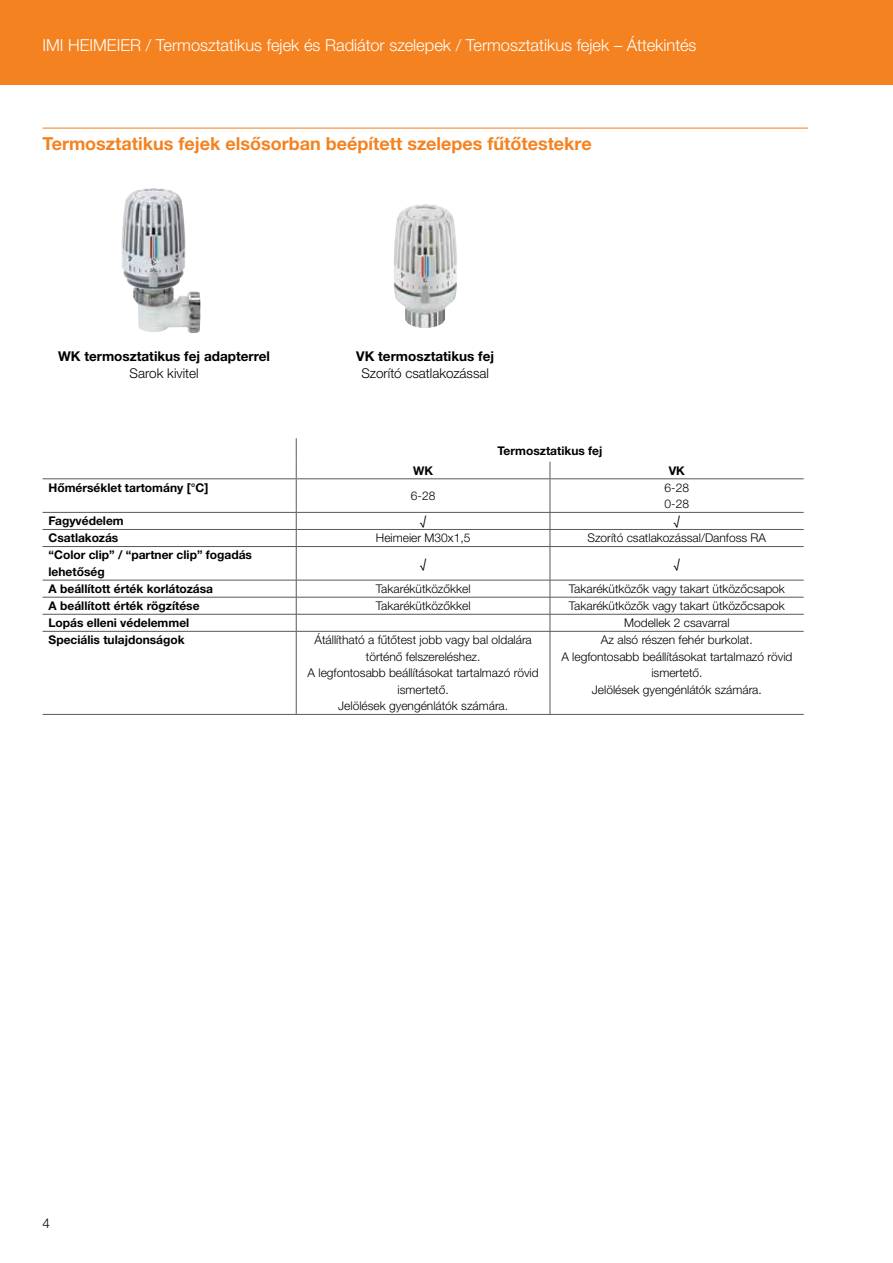
<style>
.page{position:relative;width:893px;height:1263px;background:#fff}
.page>*{position:absolute;margin:0;border:0;box-sizing:border-box;transform-origin:0 0}
.t1{font:700 18px "Helvetica Neue LTW1 G";color:#f58220}
.t2{font:300 16.5px "Helvetica Neue LTW1 G";color:#fff}
.t3{font:700 13.5px "Helvetica Neue LTW1 G";color:#000}
.t4{font:300 13.5px "Helvetica Neue LTW1 G";color:#000}
.t5{font:300 12px/16.5px "Helvetica Neue LTW1 G";color:#000;text-align:center}
.t6{font:700 12px/16.5px "Helvetica Neue LTW1 G";color:#000}
</style>
<div class="page">
<div style="left:0;top:0;width:893px;height:85px;background:#f58220"></div>
<hr style="left:43px;top:128px;width:765px;height:1px;background:#f58220">
<hr style="left:43px;top:512px;width:253px;height:1px;background:#58595b">
<hr style="left:296px;top:512px;width:254px;height:1px;background:#58595b">
<hr style="left:550px;top:512px;width:254px;height:1px;background:#58595b">
<hr style="left:43px;top:529px;width:253px;height:1px;background:#58595b">
<hr style="left:296px;top:529px;width:254px;height:1px;background:#58595b">
<hr style="left:550px;top:529px;width:254px;height:1px;background:#58595b">
<hr style="left:43px;top:546px;width:253px;height:1px;background:#58595b">
<hr style="left:296px;top:546px;width:254px;height:1px;background:#58595b">
<hr style="left:550px;top:546px;width:254px;height:1px;background:#58595b">
<hr style="left:43px;top:580px;width:253px;height:1px;background:#58595b">
<hr style="left:296px;top:580px;width:254px;height:1px;background:#58595b">
<hr style="left:550px;top:580px;width:254px;height:1px;background:#58595b">
<hr style="left:43px;top:597px;width:253px;height:1px;background:#58595b">
<hr style="left:296px;top:597px;width:254px;height:1px;background:#58595b">
<hr style="left:550px;top:597px;width:254px;height:1px;background:#58595b">
<hr style="left:43px;top:614px;width:253px;height:1px;background:#58595b">
<hr style="left:296px;top:614px;width:254px;height:1px;background:#58595b">
<hr style="left:550px;top:614px;width:254px;height:1px;background:#58595b">
<hr style="left:43px;top:631px;width:253px;height:1px;background:#58595b">
<hr style="left:43px;top:714px;width:253px;height:1px;background:#58595b">
<hr style="left:296px;top:631px;width:254px;height:1px;background:#58595b">
<hr style="left:296px;top:714px;width:254px;height:1px;background:#58595b">
<hr style="left:550px;top:631px;width:254px;height:1px;background:#58595b">
<hr style="left:550px;top:714px;width:254px;height:1px;background:#58595b">
<svg style="left:550px;top:462px;width:1px;height:16px"></svg>
<hr style="left:296px;top:479px;width:1px;height:33px;background:#58595b">
<hr style="left:550px;top:479px;width:1px;height:33px;background:#58595b">
<svg style="left:296px;top:513px;width:1px;height:33px"></svg>
<svg style="left:550px;top:513px;width:1px;height:33px"></svg>
<hr style="left:296px;top:547px;width:1px;height:33px;background:#58595b">
<hr style="left:550px;top:547px;width:1px;height:33px;background:#58595b">
<svg style="left:296px;top:580px;width:1px;height:51px"></svg>
<svg style="left:550px;top:580px;width:1px;height:51px"></svg>
<hr style="left:296px;top:631px;width:1px;height:83px;background:#58595b">
<hr style="left:550px;top:631px;width:1px;height:83px;background:#58595b">
<svg style="left:296px;top:438px;width:1px;height:40px"></svg>
<hr style="left:43px;top:478px;width:253px;height:1px;background:#58595b">
<hr style="left:296px;top:478px;width:254px;height:1px;background:#58595b">
<hr style="left:550px;top:478px;width:254px;height:1px;background:#58595b">
<img style="left:121px;top:188px;width:79px;height:145px">
<img style="left:394px;top:204px;width:63px;height:124px">
<h2 class="t2" style="left:43px;top:35px;width:655px">IMI HEIMEIER / Termosztatikus fejek és Radiátor szelepek / Termosztatikus fejek – Áttekintés</h2>
<h1 class="t1" style="left:43px;top:132px;width:551px">Termosztatikus fejek elsősorban beépített szelepes fűtőtestekre</h1>
<p class="t3" style="left:58px;top:348px;width:213px">WK termosztatikus fej adapterrel</p>
<p class="t4" style="left:130px;top:365px;width:70px">Sarok kivitel</p>
<p class="t6" style="left:49px;top:479px;width:161px">Hőmérséklet tartomány [°C]</p>
<p class="t3" style="left:356px;top:348px;width:139px">VK termosztatikus fej</p>
<p class="t4" style="left:361px;top:365px;width:129px">Szorító csatlakozással</p>
<p class="t6" style="left:497px;top:443px;width:106px">Termosztatikus fej</p>
<p class="t6" style="left:413px;top:462px;width:21px">WK</p>
<p class="t6" style="left:669px;top:462px;width:18px">VK</p>
<p class="t5" style="left:411px;top:487px;width:26px">6-28</p>
<p class="t5" style="left:665px;top:479px;width:26px;text-align:left">6-28<br>0-28</p>
<p class="t6" style="left:49px;top:513px;width:77px">Fagyvédelem</p>
<p class="t5" style="left:420px;top:513px;width:8px">√</p>
<p class="t5" style="left:674px;top:513px;width:8px">√</p>
<p class="t6" style="left:49px;top:530px;width:71px">Csatlakozás</p>
<p class="t5" style="left:376px;top:530px;width:96px">Heimeier M30x1,5</p>
<p class="t5" style="left:587px;top:530px;width:180px">Szorító csatlakozással/Danfoss RA</p>
<p class="t6" style="left:49px;top:547px;width:205px">“Color clip” / “partner clip” fogadás lehetőség</p>
<p class="t5" style="left:420px;top:555px;width:8px">√</p>
<p class="t5" style="left:674px;top:555px;width:8px">√</p>
<p class="t6" style="left:49px;top:580px;width:166px">A beállított érték korlátozása</p>
<p class="t5" style="left:376px;top:580px;width:96px">Takarékütközőkkel</p>
<p class="t5" style="left:569px;top:580px;width:218px">Takarékütközők vagy takart ütközőcsapok</p>
<p class="t6" style="left:49px;top:597px;width:153px">A beállított érték rögzítése</p>
<p class="t5" style="left:376px;top:597px;width:96px">Takarékütközőkkel</p>
<p class="t5" style="left:569px;top:597px;width:218px">Takarékütközők vagy takart ütközőcsapok</p>
<p class="t6" style="left:49px;top:614px;width:142px">Lopás elleni védelemmel</p>
<p class="t5" style="left:624px;top:614px;width:107px">Modellek 2 csavarral</p>
<p class="t6" style="left:49px;top:632px;width:138px">Speciális tulajdonságok</p>
<p class="t5" style="left:308px;top:632px;width:233px">Átállítható a fűtőtest jobb vagy bal oldalára történő felszereléshez.<br>A legfontosabb beállításokat tartalmazó rövid ismertető.<br>Jelölések gyengénlátók számára.</p>
<p class="t5" style="left:561px;top:632px;width:233px">Az alsó részen fehér burkolat.<br>A legfontosabb beállításokat tartalmazó rövid ismertető.<br>Jelölések gyengénlátók számára.</p>
<p class="t4" style="left:43px;top:1215px;width:9px">4</p>
</div>
